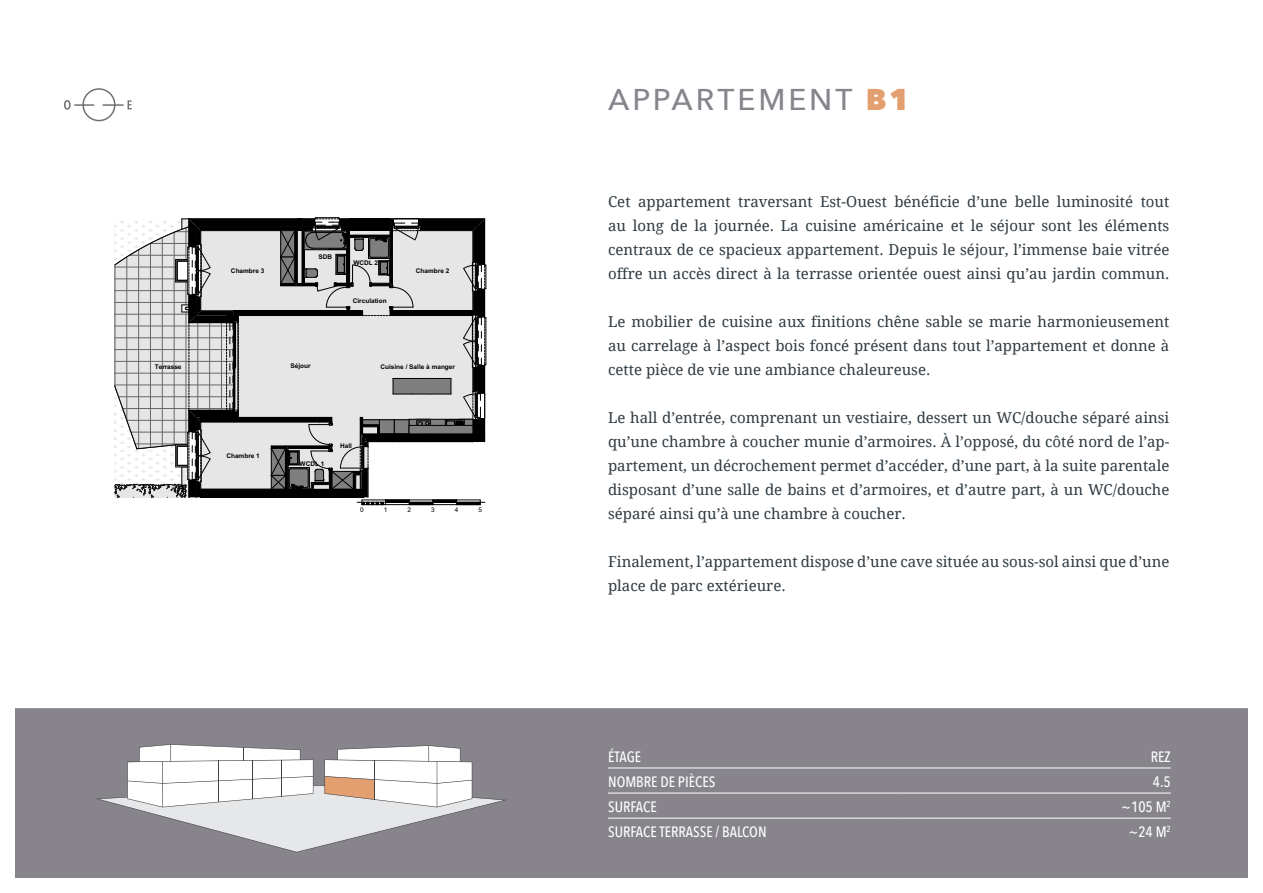
<style>
.page{position:relative;width:1263px;height:893px;background:#fff}
.page>*{position:absolute;margin:0;border:0;box-sizing:border-box;transform-origin:0 0}
.t1{font:500 30px "Avenir Next";letter-spacing:.1em;color:#87848c}
.t2{font:15px/24px "Droid Serif";color:#2f3a41;text-align:justify}
.t3{font:500 15px "Avenir Next Condensed";color:#fff}
.t4{font:700 6.45px "Arial";color:#000}
.t5{font:6.45px "Arial";color:#000}
.s1{font-weight:800;color:#e49f70}
</style>
<div class="page">
<div style="left:8px;top:701px;width:1247px;height:184px;background:#87848c"></div>
<div style="left:0;top:693px;width:1263px;height:200px;border:15px solid #fff"></div>
<hr style="left:608px;top:818px;width:291px;height:1px;background:#fff">
<hr style="left:899px;top:818px;width:272px;height:1px;background:#fff">
<hr style="left:608px;top:768px;width:291px;height:1px;background:#fff">
<hr style="left:899px;top:768px;width:272px;height:1px;background:#fff">
<hr style="left:608px;top:793px;width:291px;height:1px;background:#fff">
<hr style="left:899px;top:793px;width:272px;height:1px;background:#fff">
<svg style="left:96px;top:744px;width:410px;height:108px"></svg>
<hr style="left:374px;top:761px;width:1px;height:39px;background:#414042">
<svg style="left:114px;top:217px;width:373px;height:288px;background:#b7b7b7"></svg>
<svg style="left:128px;top:100px;width:4px;height:9px"></svg>
<div style="left:82px;top:88px;width:34px;height:33px;border:2px solid #707174;border-radius:50%"></div>
<hr style="left:103px;top:104px;width:20px;height:2px;background:#707174">
<svg style="left:64px;top:100px;width:30px;height:10px"></svg>
<p class="t4" style="left:155px;top:365px;width:28px">Terrasse</p>
<p class="t4" style="left:319px;top:254px;width:15px">SDB</p>
<p class="t4" style="left:353px;top:260px;width:26px">WCDL 2</p>
<p class="t4" style="left:231px;top:268px;width:35px">Chambre 3</p>
<p class="t4" style="left:416px;top:268px;width:35px">Chambre 2</p>
<p class="t4" style="left:353px;top:298px;width:35px">Circulation</p>
<p class="t4" style="left:290px;top:364px;width:22px">Séjour</p>
<p class="t4" style="left:380px;top:364px;width:76px">Cuisine / Salle à manger</p>
<p class="t4" style="left:226px;top:453px;width:35px">Chambre 1</p>
<p class="t4" style="left:300px;top:461px;width:26px">WCDL 1</p>
<p class="t4" style="left:340px;top:443px;width:13px">Hall</p>
<p class="t5" style="left:360px;top:506px;width:5px">0</p>
<p class="t5" style="left:384px;top:506px;width:5px">1</p>
<p class="t5" style="left:407px;top:506px;width:5px">2</p>
<p class="t5" style="left:431px;top:506px;width:5px">3</p>
<p class="t5" style="left:455px;top:506px;width:5px">4</p>
<p class="t5" style="left:478px;top:506px;width:5px">5</p>
<h1 class="t1" style="left:608px;top:74px;width:303px">APPARTEMENT <span class="s1">b1</span></h1>
<p class="t2" style="left:608px;top:190px;width:563px">Cet appartement traversant Est-Ouest bénéficie d’une belle luminosité tout au long de la journée. La cuisine américaine et le séjour sont les éléments centraux de ce spacieux appartement. Depuis le séjour, l’immense baie vitrée offre un accès direct à la terrasse orientée ouest ainsi qu’au jardin commun.</p>
<p class="t2" style="left:608px;top:310px;width:563px">Le mobilier de cuisine aux finitions chêne sable se marie harmonieusement au carrelage à l’aspect bois foncé présent dans tout l’appartement et donne à cette pièce de vie une ambiance chaleureuse.</p>
<p class="t2" style="left:608px;top:406px;width:563px">Le hall d’entrée, comprenant un vestiaire, dessert un WC/douche séparé ainsi qu’une chambre à coucher munie d’armoires. À l’opposé, du côté nord de l’ap&shy;partement, un décrochement permet d’accéder, d’une part, à la suite parentale disposant d’une salle de bains et d’armoires, et d’autre part, à un WC/douche séparé ainsi qu’à une chambre à coucher.</p>
<p class="t2" style="left:608px;top:550px;width:563px">Finalement, l’appartement dispose d’une cave située au sous-sol ainsi que d’une place de parc extérieure.</p>
<p class="t3" style="left:608px;top:748px;width:35px">ÉTAGE</p>
<p class="t3" style="left:1151px;top:748px;width:21px">REZ</p>
<p class="t3" style="left:608px;top:773px;width:109px">NOMBRE DE PIÈCES</p>
<p class="t3" style="left:1153px;top:773px;width:19px">4.5</p>
<p class="t3" style="left:608px;top:798px;width:48px">SURFACE</p>
<p class="t3" style="left:1121px;top:798px;width:51px">~105 M<sup>2</sup></p>
<p class="t3" style="left:608px;top:823px;width:160px">SURFACE TERRASSE / BALCON</p>
<p class="t3" style="left:1128px;top:823px;width:44px">~24 M<sup>2</sup></p>
</div>
